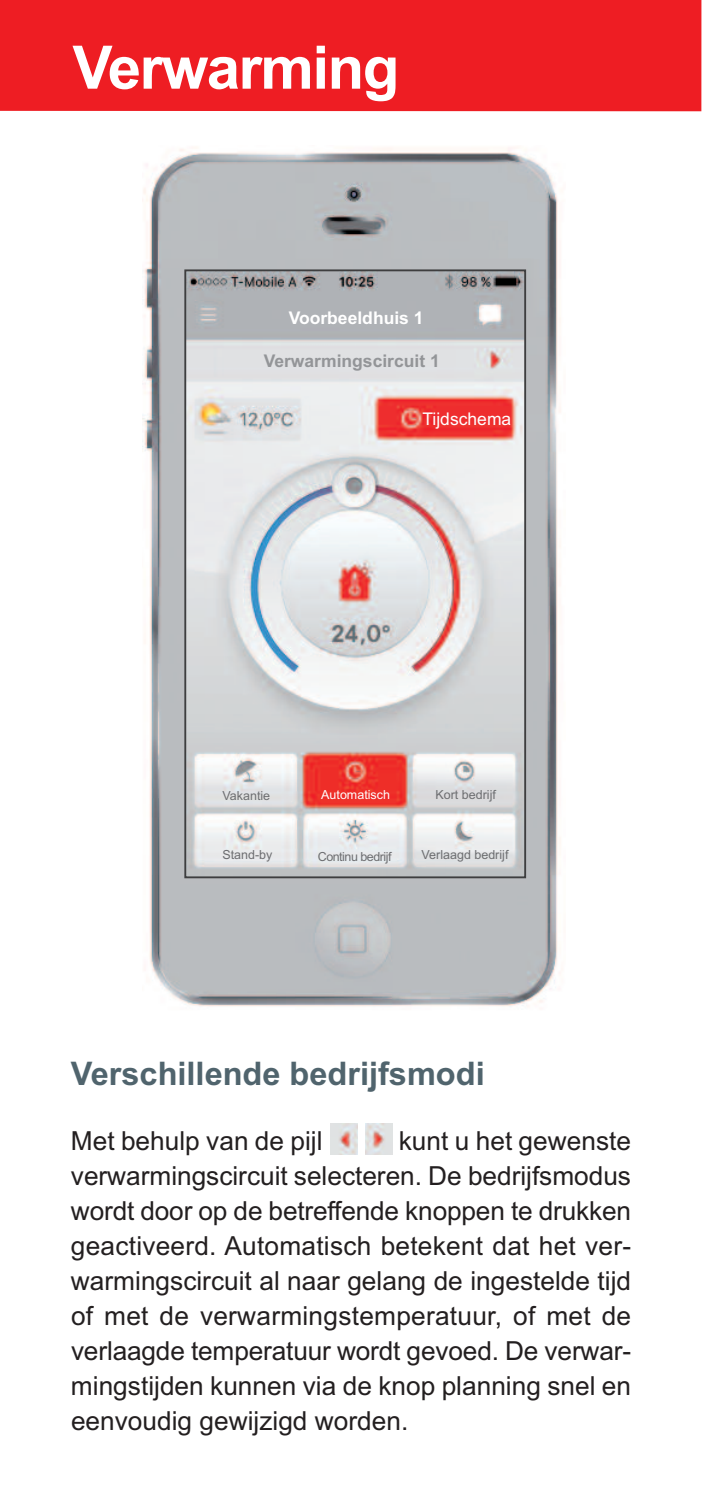
<style>
.page{position:relative;width:702px;height:1489px;background:#fff}
.page>*{position:absolute;margin:0;border:0;box-sizing:border-box;transform-origin:0 0}
.t1{font:700 60px "Arial";letter-spacing:-.025em;color:#fff}
.t2{font:700 32.5px "Arial";color:#50646d}
.t3{font:26.25px/35px "Arial";color:#231f20;text-align:justify}
.t4{font:700 17.5px "Arial";color:#939598}
.t5{font:700 17.5px "Arial";color:#fff}
.t6{font:17.5px "Arial";color:#fff}
.t7{font:12.5px "Arial";color:#6c6d70}
.t8{font:12.5px "Arial";letter-spacing:-.04em;color:#6c6d70}
.t9{font:12.5px "Arial";color:#fff}
</style>
<div class="page">
<img style="left:142px;top:147px;width:419px;height:860px">
<div style="left:0;top:0;width:701px;height:111px;background:#ee1d23"></div>
<img style="left:187px;top:272px;width:336px;height:603px">
<div style="left:184px;top:269px;width:342px;height:609px;border:2px solid #3e3e3f"></div>
<img style="left:365px;top:1123px;width:27px;height:31px">
<img style="left:330px;top:1123px;width:28px;height:31px">
<h1 class="t1" style="left:72px;top:33px;width:328px">Verwarming</h1>
<p class="t5" style="left:289px;top:307px;width:136px">Voorbeeldhuis 1</p>
<p class="t4" style="left:264px;top:351px;width:178px">Verwarmingscircuit 1</p>
<p class="t6" style="left:422px;top:409px;width:90px">Tijdschema</p>
<p class="t7" style="left:222px;top:788px;width:49px">Vakantie</p>
<p class="t9" style="left:321px;top:787px;width:70px">Automatisch</p>
<p class="t7" style="left:435px;top:787px;width:62px">Kort bedrijf</p>
<p class="t7" style="left:222px;top:847px;width:52px">Stand-by</p>
<p class="t8" style="left:318px;top:849px;width:75px">Continu bedrijf</p>
<p class="t7" style="left:421px;top:847px;width:88px">Verlaagd bedrijf</p>
<p class="t2" style="left:71px;top:1054px;width:415px">Verschillende bedrijfsmodi</p>
<p class="t3" style="left:71px;top:1123px;width:253px">Met behulp van de pijl</p>
<p class="t3" style="left:71px;top:1123px;width:561px;text-indent:328px">kunt u het gewenste verwarmingscircuit selecteren. De bedrijfsmodus wordt door op de betreffende knoppen te drukken geactiveerd. Automatisch betekent dat het ver&shy;warmingscircuit al naar gelang de ingestelde tijd of met de verwarmingstemperatuur, of met de verlaagde temperatuur wordt gevoed. De verwar&shy;mingstijden kunnen via de knop planning snel en eenvoudig gewijzigd worden.</p>
</div>
